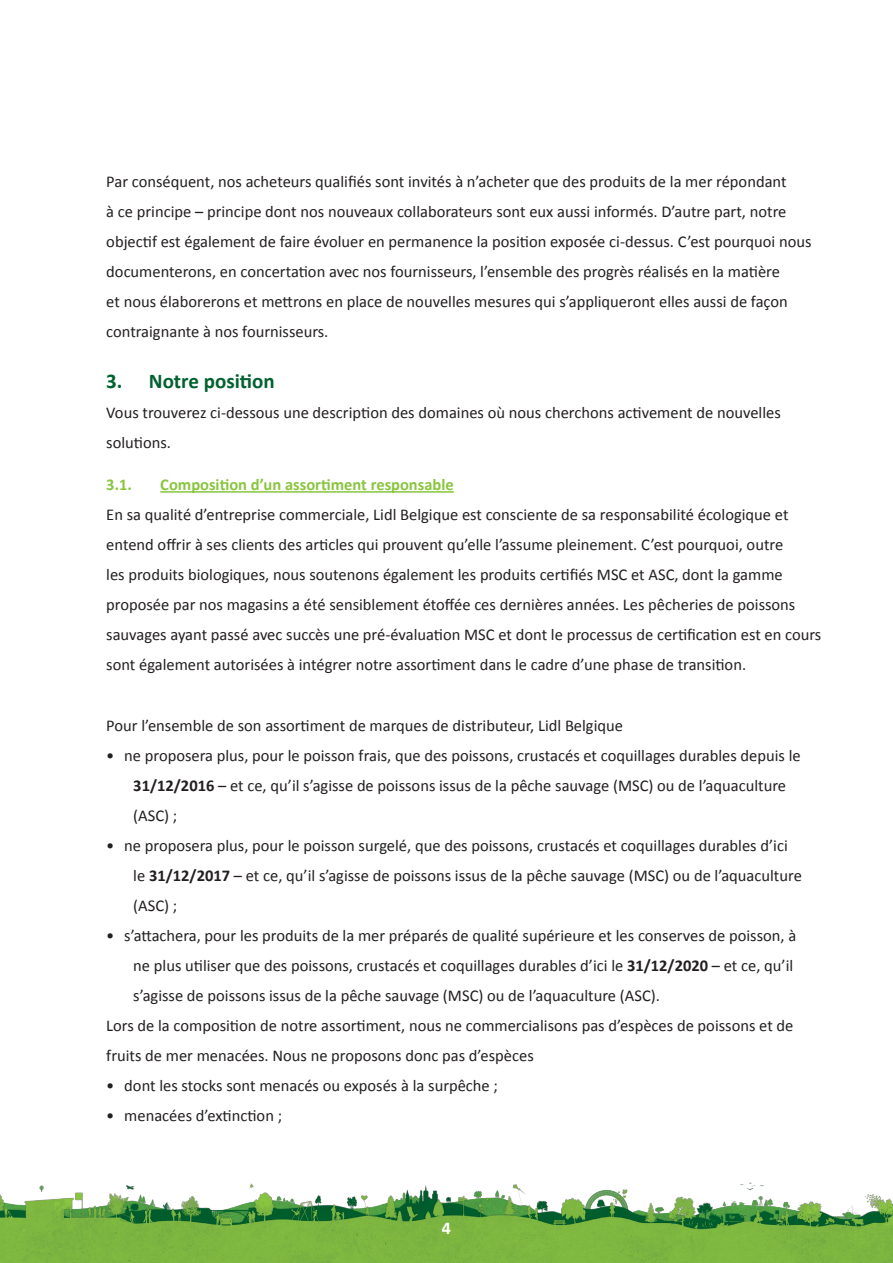
<style>
.page{position:relative;width:893px;height:1263px;background:#fff}
.page>*{position:absolute;margin:0;border:0;box-sizing:border-box;transform-origin:0 0}
.t1{font:700 21px "Calibri";color:#00622e}
.t2{font:700 18px "Calibri";color:#fff}
.TEKST{font:16.5px/30px "Calibri";color:#231f20}
.t3{font:700 16.5px "Calibri";color:#89c53f}
.s1{font-weight:700}
</style>
<div class="page">
<hr style="left:160px;top:491px;width:294px;height:2px;background:#89c53f">
<img style="left:0;top:1182px;width:893px;height:81px">
<p class="TEKST" style="left:106px;top:167px;width:707px">Par conséquent, nos acheteurs qualifiés sont invités à n’acheter que des produits de la mer répondant<br>à ce principe – principe dont nos nouveaux collaborateurs sont eux aussi informés. D’autre part, notre objectif est également de faire évoluer en permanence la position exposée ci-dessus. C’est pourquoi nous documenterons, en concertation avec nos fournisseurs, l’ensemble des progrès réalisés en la matière<br>et nous élaborerons et mettrons en place de nouvelles mesures qui s’appliqueront elles aussi de façon contraignante à nos fournisseurs.</p>
<p class="t1" style="left:106px;top:367px;width:170px">3. Notre position</p>
<p class="TEKST" style="left:106px;top:397px;width:676px">Vous trouverez ci-dessous une description des domaines où nous cherchons activement de nouvelles solutions.</p>
<p class="t3" style="left:106px;top:474px;width:24px">3.1.</p>
<p class="t3" style="left:160px;top:474px;width:295px">Composition d’un assortiment responsable</p>
<p class="TEKST" style="left:106px;top:500px;width:716px">En sa qualité d’entreprise commerciale, Lidl Belgique est consciente de sa responsabilité écologique et entend offrir à ses clients des articles qui prouvent qu’elle l’assume pleinement. C’est pourquoi, outre<br>les produits biologiques, nous soutenons également les produits certifiés MSC et ASC, dont la gamme proposée par nos magasins a été sensiblement étoffée ces dernières années. Les pêcheries de poissons sauvages ayant passé avec succès une pré-évaluation MSC et dont le processus de certification est en cours sont également autorisées à intégrer notre assortiment dans le cadre d’une phase de transition.</p>
<p class="TEKST" style="left:106px;top:710px;width:518px">Pour l’ensemble de son assortiment de marques de distributeur, Lidl Belgique</p>
<p class="TEKST" style="left:133px;top:740px;width:669px;text-indent:-27px">• ne proposera plus, pour le poisson frais, que des poissons, crustacés et coquillages durables depuis le<br><span class="s1">31/12/2016</span> – et ce, qu’il s’agisse de poissons issus de la pêche sauvage (MSC) ou de l’aquaculture (ASC) ;</p>
<p class="TEKST" style="left:133px;top:830px;width:670px;text-indent:-27px">• ne proposera plus, pour le poisson surgelé, que des poissons, crustacés et coquillages durables d’ici le <span class="s1">31/12/2017</span> – et ce, qu’il s’agisse de poissons issus de la pêche sauvage (MSC) ou de l’aquaculture (ASC) ;</p>
<p class="TEKST" style="left:133px;top:920px;width:664px;text-indent:-27px">• s’attachera, pour les produits de la mer préparés de qualité supérieure et les conserves de poisson, à ne plus utiliser que des poissons, crustacés et coquillages durables d’ici le <span class="s1">31/12/2020</span> – et ce, qu’il s’agisse de poissons issus de la pêche sauvage (MSC) ou de l’aquaculture (ASC).</p>
<p class="TEKST" style="left:106px;top:1010px;width:689px">Lors de la composition de notre assortiment, nous ne commercialisons pas d’espèces de poissons et de fruits de mer menacées. Nous ne proposons donc pas d’espèces</p>
<p class="TEKST" style="left:106px;top:1070px;width:393px">• dont les stocks sont menacés ou exposés à la surpêche ;</p>
<p class="TEKST" style="left:106px;top:1100px;width:177px">• menacées d’extinction ;</p>
<p class="t2" style="left:442px;top:1216px;width:11px">4</p>
</div>
